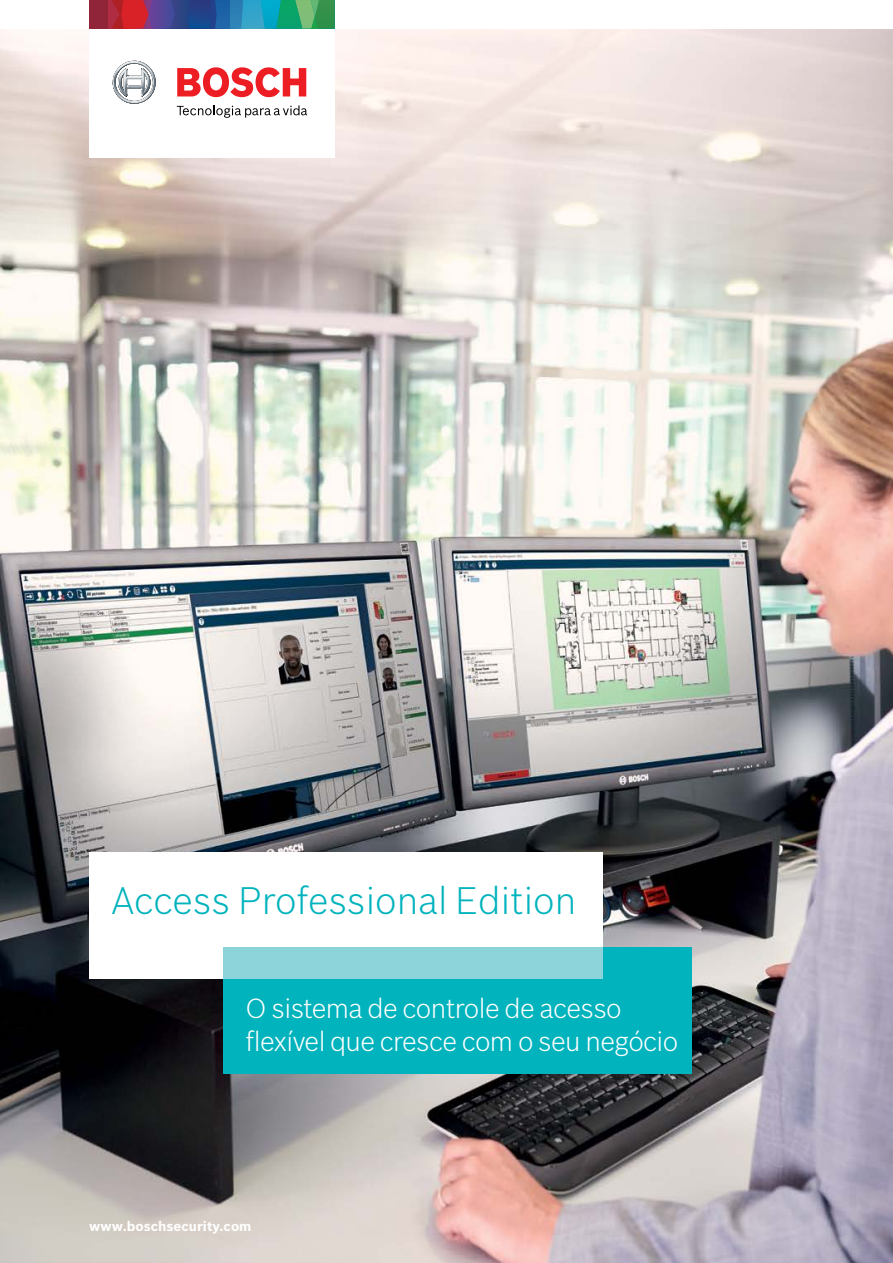
<style>
.page{position:relative;width:893px;height:1263px;background:#fff}
.page>*{position:absolute;margin:0;border:0;box-sizing:border-box;transform-origin:0 0}
.t1{font:300 37.5px "Bosch Sans";color:#00b3bd}
.t2{font:300 27px/33px "Bosch Sans";letter-spacing:-.02em;color:#fff}
.t3{font:700 13.5px "Bosch Sans";color:#fff}
</style>
<div class="page">
<img style="left:0;top:29px;width:893px;height:1234px">
<div style="left:223px;top:947px;width:469px;height:126px;background:#00b3bd"></div>
<div style="left:89px;top:852px;width:514px;height:127px;background:#fff"></div>
<div style="left:223px;top:947px;width:380px;height:32px;background:#8dd4da"></div>
<div style="left:89px;top:0;width:246px;height:157px;background:#fff"></div>
<div style="left:89px;top:0;width:19px;height:28px;background:#902438"></div>
<svg style="left:108px;top:0;width:227px;height:28px;background:#4a6b7f"></svg>
<svg style="left:113px;top:61px;width:43px;height:43px"></svg>
<svg style="left:177px;top:67px;width:129px;height:30px"></svg>
<svg style="left:177px;top:105px;width:130px;height:13px"></svg>
<h1 class="t1" style="left:112px;top:874px;width:466px">Access Professional Edition</h1>
<p class="t2" style="left:246px;top:990px;width:434px">O sistema de controle de acesso flexível que cresce com o seu negócio</p>
<p class="t3" style="left:89px;top:1216px;width:164px">www.boschsecurity.com</p>
</div>
